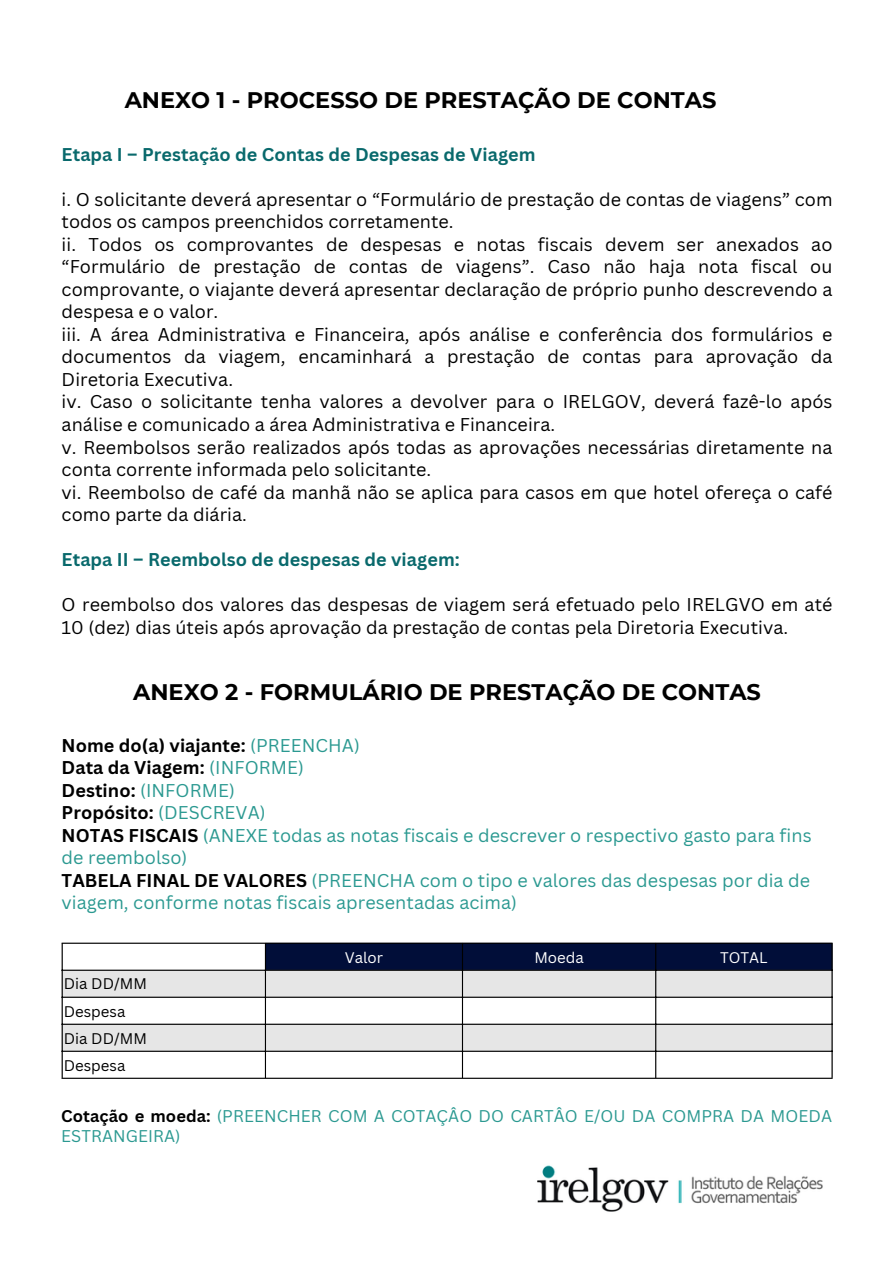
<style>
.page{position:relative;width:893px;height:1264px;background:#fff}
.page>*{position:absolute;margin:0;border:0;box-sizing:border-box;transform-origin:0 0}
.t1{font:700 22.5px "Montserrat";color:#000}
.t2{font:18px/22.5px "Canva Sans";letter-spacing:.005em;color:#000}
.t3{font:18px/22.5px "Canva Sans";letter-spacing:.005em;color:#2b9991}
.t4{font:700 18px "Canva Sans";letter-spacing:.005em;color:#09696c}
.t5{font:700 18px "Canva Sans";letter-spacing:.005em;color:#000}
.t6{font:16.5px/20.2px "Canva Sans";letter-spacing:.005em;color:#2b9991}
.t7{font:15px "Canva Sans";color:#000}
.t8{font:15px "Canva Sans";color:#fff}
.s1{font-weight:400;color:#2b9991}
.s2{font-weight:700;color:#000}
</style>
<div class="page">
<img style="left:537px;top:1165px;width:286px;height:47px">
<div style="left:266px;top:943px;width:565px;height:26px;background:#010e39"></div>
<svg style="left:63px;top:970px;width:768px;height:80px;fill:#e6e6e6"></svg>
<hr style="left:62px;top:943px;width:1px;height:134px;background:#000">
<hr style="left:265px;top:943px;width:1px;height:134px;background:#000">
<hr style="left:462px;top:943px;width:1px;height:134px;background:#000">
<hr style="left:655px;top:943px;width:1px;height:134px;background:#000">
<hr style="left:831px;top:943px;width:1px;height:134px;background:#000">
<hr style="left:62px;top:942px;width:770px;height:1px;background:#000">
<hr style="left:62px;top:969px;width:770px;height:1px;background:#000">
<hr style="left:62px;top:996px;width:770px;height:1px;background:#000">
<hr style="left:62px;top:1023px;width:770px;height:1px;background:#000">
<hr style="left:62px;top:1050px;width:770px;height:1px;background:#000">
<hr style="left:62px;top:1077px;width:770px;height:1px;background:#000">
<h1 class="t1" style="left:125px;top:87px;width:593px">ANEXO 1 - PROCESSO DE PRESTAÇÃO DE CONTAS</h1>
<h2 class="t4" style="left:62px;top:142px;width:475px">Etapa I – Prestação de Contas de Despesas de Viagem</h2>
<p class="t2" style="left:62px;top:188px;width:772px">i. O solicitante deverá apresentar o “Formulário de prestação de contas de viagens” com todos os campos preenchidos corretamente.</p>
<p class="t2" style="left:62px;top:233px;width:772px;text-align:justify">ii. Todos os comprovantes de despesas e notas fiscais devem ser anexados ao “Formulário de prestação de contas de viagens”. Caso não haja nota fiscal ou comprovante, o viajante deverá apresentar declaração de próprio punho descrevendo a despesa e o valor.</p>
<p class="t2" style="left:62px;top:323px;width:772px;text-align:justify">iii. A área Administrativa e Financeira, após análise e conferência dos formulários e documentos da viagem, encaminhará a prestação de contas para aprovação da Diretoria Executiva.</p>
<p class="t2" style="left:62px;top:390px;width:772px">iv. Caso o solicitante tenha valores a devolver para o IRELGOV, deverá fazê-lo após análise e comunicado a área Administrativa e Financeira.</p>
<p class="t2" style="left:62px;top:435px;width:772px">v. Reembolsos serão realizados após todas as aprovações necessárias diretamente na conta corrente informada pelo solicitante.</p>
<p class="t2" style="left:62px;top:480px;width:772px">vi. Reembolso de café da manhã não se aplica para casos em que hotel ofereça o café como parte da diária.</p>
<h2 class="t4" style="left:62px;top:547px;width:399px">Etapa II – Reembolso de despesas de viagem:</h2>
<p class="t2" style="left:62px;top:593px;width:772px">O reembolso dos valores das despesas de viagem será efetuado pelo IRELGVO em até<br>10 (dez) dias úteis após aprovação da prestação de contas pela Diretoria Executiva.</p>
<p class="t1" style="left:133px;top:677px;width:629px">ANEXO 2 - FORMULÁRIO DE PRESTAÇÃO DE CONTAS</p>
<p class="t5" style="left:62px;top:732px;width:300px">Nome do(a) viajante: <span class="s1">(PREENCHA)</span></p>
<p class="t5" style="left:62px;top:755px;width:244px">Data da Viagem: <span class="s1">(INFORME)</span></p>
<p class="t3" style="left:62px;top:778px;width:175px"><span class="s2">Destino:</span> (INFORME)</p>
<p class="t5" style="left:62px;top:800px;width:205px">Propósito: <span class="s1">(DESCREVA)</span></p>
<p class="t3" style="left:62px;top:823px;width:751px"><span class="s2">NOTAS FISCAIS</span> (ANEXE todas as notas fiscais e descrever o respectivo gasto para fins de reembolso)</p>
<p class="t3" style="left:62px;top:868px;width:750px"><span class="s2">TABELA FINAL DE VALORES</span> (PREENCHA com o tipo e valores das despesas por dia de viagem, conforme notas fiscais apresentadas acima)</p>
<p class="t8" style="left:345px;top:946px;width:40px">Valor</p>
<p class="t8" style="left:534px;top:946px;width:51px">Moeda</p>
<p class="t8" style="left:720px;top:946px;width:49px">TOTAL</p>
<p class="t7" style="left:64px;top:972px;width:85px">Dia DD/MM</p>
<p class="t7" style="left:64px;top:1000px;width:63px">Despesa</p>
<p class="t7" style="left:64px;top:1027px;width:85px">Dia DD/MM</p>
<p class="t7" style="left:64px;top:1054px;width:63px">Despesa</p>
<p class="t6" style="left:61px;top:1105px;width:772px"><span class="s2">Cotação e moeda:</span> (PREENCHER COM A COTAÇÂO DO CARTÂO E/OU DA COMPRA DA MOEDA<br>ESTRANGEIRA)</p>
</div>
